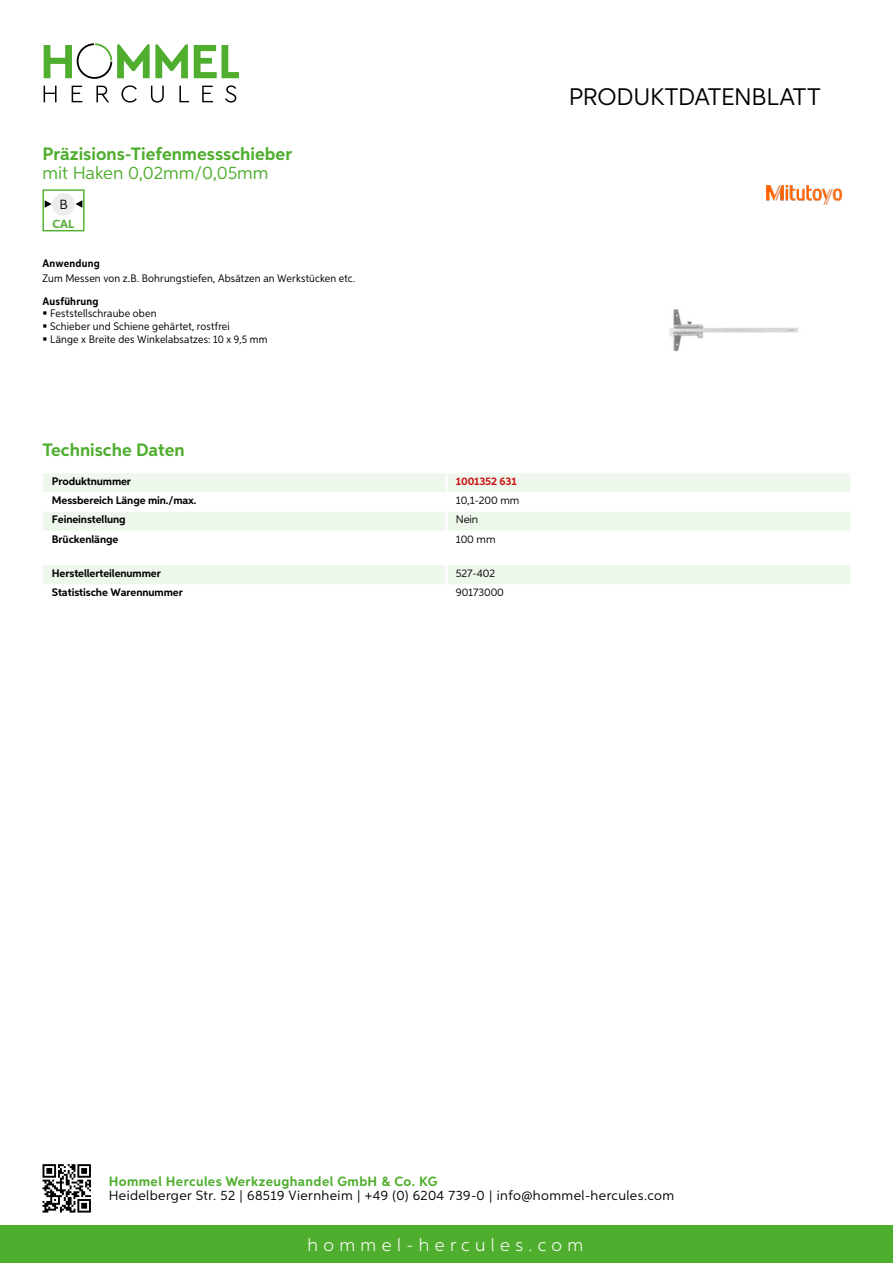
<style>
.page{position:relative;width:893px;height:1263px;background:#fff}
.page>*{position:absolute;margin:0;border:0;box-sizing:border-box;transform-origin:0 0}
.t1{font:24px "Aspira";letter-spacing:-.01em;color:#000}
.t2{font:700 18px "Aspira";color:#50ae2f}
.t3{font:18px "Aspira";color:#50ae2f}
.t4{font:300 18px "Aspira";letter-spacing:.3em;color:#fff}
.t5{font:13.5px "Aspira";letter-spacing:.03em;color:#000}
.t6{font:700 13.5px "Aspira";letter-spacing:.03em;color:#50ae2f}
.t7{font:13.35px "Aspira";color:#000}
.t8{font:700 11.85px "Aspira";color:#50ae2f}
.t9{font:10.95px/12.8px "Aspira Nar";letter-spacing:.015em;color:#000}
.t10{font:700 10.95px "Aspira";letter-spacing:-.01em;color:#000}
.t11{font:10.95px "Aspira";letter-spacing:-.01em;color:#000}
.t12{font:700 10.95px "Aspira Nar";letter-spacing:.02em;color:#000}
.t13{font:700 10.95px "Aspira";letter-spacing:-.01em;color:#cd1013}
</style>
<div class="page">
<div style="left:0;top:1226px;width:893px;height:37px;background:#50ae2f"></div>
<svg style="left:43px;top:1164px;width:48px;height:48px"></svg>
<svg style="left:194px;top:45px;width:45px;height:33px"></svg>
<svg style="left:44px;top:43px;width:144px;height:36px"></svg>
<svg style="left:44px;top:86px;width:13px;height:16px"></svg>
<svg style="left:72px;top:86px;width:10px;height:16px"></svg>
<svg style="left:96px;top:86px;width:13px;height:16px"></svg>
<svg style="left:121px;top:85px;width:16px;height:18px"></svg>
<svg style="left:151px;top:86px;width:13px;height:17px"></svg>
<svg style="left:179px;top:86px;width:10px;height:16px"></svg>
<svg style="left:202px;top:86px;width:11px;height:16px"></svg>
<svg style="left:225px;top:85px;width:11px;height:18px"></svg>
<div style="left:43px;top:473px;width:807px;height:19px;background:#eef7eb"></div>
<div style="left:43px;top:512px;width:807px;height:19px;background:#eef7eb"></div>
<hr style="left:445px;top:473px;width:3px;height:19px;background:#fff">
<hr style="left:445px;top:512px;width:3px;height:19px;background:#fff">
<div style="left:43px;top:565px;width:807px;height:19px;background:#eef7eb"></div>
<div style="left:43px;top:189px;width:42px;height:42px;border:1px solid #50ae2f"></div>
<div style="left:52px;top:193px;width:23px;height:23px;background:#ececec;border-radius:50%"></div>
<svg style="left:76px;top:200px;width:6px;height:8px"></svg>
<svg style="left:45px;top:200px;width:7px;height:8px"></svg>
<img style="left:669px;top:309px;width:130px;height:43px">
<img style="left:766px;top:185px;width:76px;height:19px">
<h2 class="t2" style="left:43px;top:142px;width:251px">Präzisions-Tiefenmessschieber</h2>
<h2 class="t3" style="left:43px;top:162px;width:228px">mit Haken 0,02mm/0,05mm</h2>
<p class="t7" style="left:60px;top:196px;width:10px">b</p>
<p class="t8" style="left:53px;top:216px;width:23px">CAL</p>
<p class="t12" style="left:43px;top:257px;width:59px">Anwendung</p>
<p class="t9" style="left:43px;top:272px;width:314px">Zum Messen von z.B. Bohrungstiefen, Absätzen an Werkstücken etc.</p>
<p class="t12" style="left:43px;top:294px;width:58px">Ausführung</p>
<p class="t9" style="left:50px;top:307px;width:219px">Feststellschraube oben<br>Schieber und Schiene gehärtet, rostfrei<br>Länge x Breite des Winkelabsatzes: 10 x 9,5 mm</p>
<h2 class="t2" style="left:43px;top:439px;width:144px">Technische Daten</h2>
<p class="t10" style="left:52px;top:475px;width:81px">Produktnummer</p>
<p class="t13" style="left:456px;top:475px;width:62px">1001352 631</p>
<p class="t10" style="left:52px;top:494px;width:146px">Messbereich Länge min./max.</p>
<p class="t11" style="left:456px;top:494px;width:65px">10,1-200 mm</p>
<p class="t10" style="left:52px;top:513px;width:75px">Feineinstellung</p>
<p class="t11" style="left:456px;top:513px;width:24px">Nein</p>
<p class="t10" style="left:52px;top:532px;width:68px">Brückenlänge</p>
<p class="t11" style="left:456px;top:532px;width:41px">100 mm</p>
<p class="t10" style="left:52px;top:567px;width:111px">Herstellerteilenummer</p>
<p class="t11" style="left:456px;top:567px;width:41px">527-402</p>
<p class="t10" style="left:52px;top:586px;width:132px">Statistische Warennummer</p>
<p class="t11" style="left:456px;top:586px;width:50px">90173000</p>
<h1 class="t1" style="left:569px;top:82px;width:253px">Produktdatenblatt</h1>
<p class="t6" style="left:109px;top:1172px;width:330px">Hommel Hercules Werkzeughandel GmbH &amp; Co. KG</p>
<p class="t5" style="left:109px;top:1187px;width:567px">Heidelberger Str. 52 | 68519 Viernheim | +49 (0) 6204 739-0 | info@hommel-hercules.com</p>
<h2 class="t4" style="left:307px;top:1234px;width:277px">hommel-hercules.com</h2>
</div>
